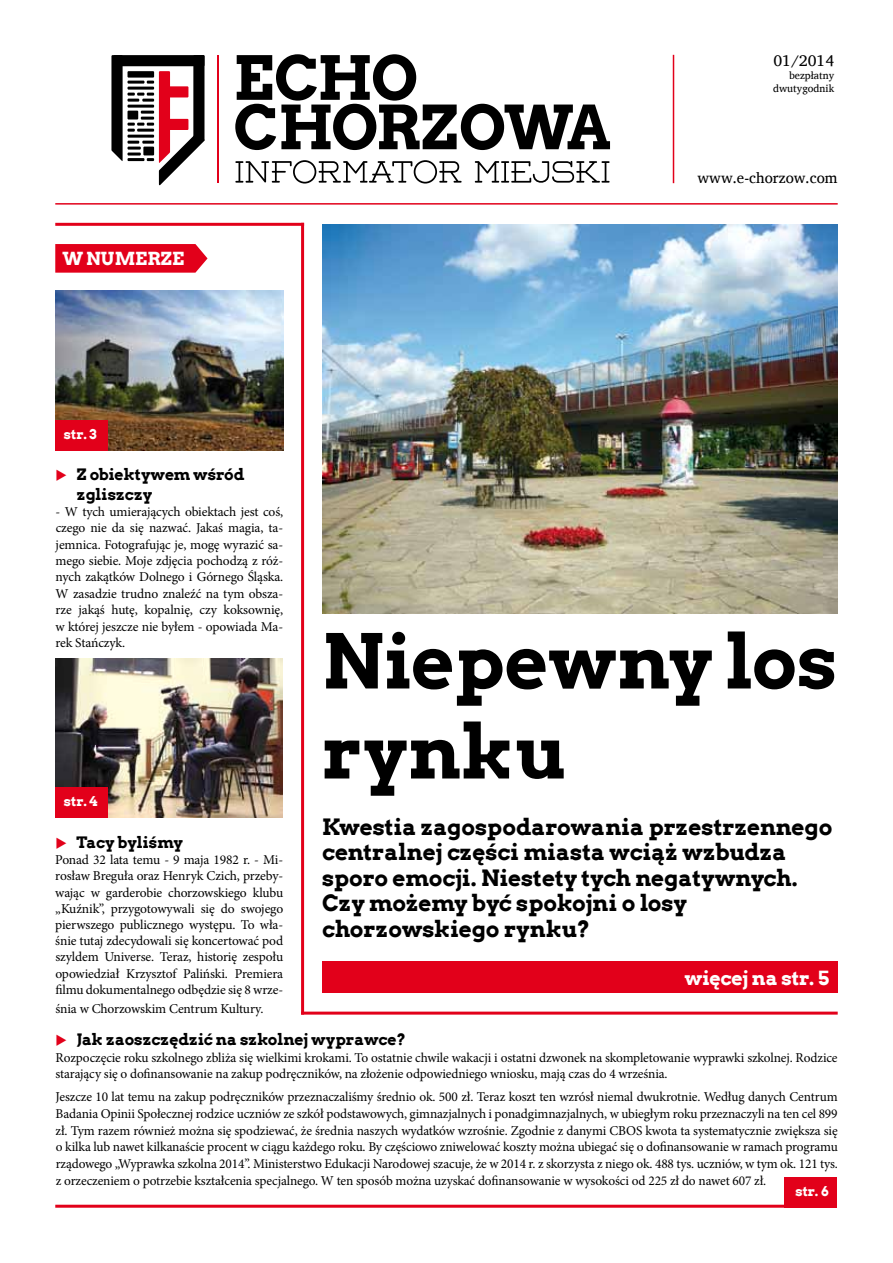
<style>
.page{position:relative;width:893px;height:1263px;background:#fff}
.page>*{position:absolute;margin:0;border:0;box-sizing:border-box;transform-origin:0 0}
.t1{font:700 75px/90px "Arvo";color:#000}
.t2{font:700 22.5px/25.5px "Arvo";color:#000}
.t3{font:700 19.5px "Arvo";letter-spacing:-.01em;color:#fff}
.t4{font:700 18px "Arvo";color:#fff}
.t5{font:700 15.75px/19px "Arvo";color:#000}
.t6{font:15.75px "Charis SIL";color:#000}
.t7{font:15px "Charis SIL";color:#000}
.t8{font:13.5px/16.4px "Minion Pro";letter-spacing:-.01em;color:#000;text-align:justify}
.t9{font:700 13.5px "Arvo";letter-spacing:.005em;color:#fff}
.t10{font:10.5px/12.6px "Charis SIL";color:#000;text-align:right}
.s1{color:#e2001a}
</style>
<div class="page">
<img style="left:55px;top:658px;width:227px;height:160px">
<hr style="left:673px;top:55px;width:1px;height:128px;background:#e2001a">
<hr style="left:55px;top:203px;width:783px;height:2px;background:#e2001a">
<img style="left:322px;top:224px;width:516px;height:389px">
<hr style="left:55px;top:223px;width:249px;height:3px;background:#e2001a">
<hr style="left:301px;top:223px;width:3px;height:791px;background:#e2001a">
<svg style="left:55px;top:244px;width:153px;height:29px;background:#e30e27"></svg>
<div style="left:55px;top:788px;width:53px;height:30px;background:#e2001a"></div>
<div style="left:785px;top:1178px;width:52px;height:30px;background:#e2001a"></div>
<img style="left:55px;top:291px;width:228px;height:159px">
<div style="left:55px;top:420px;width:53px;height:30px;background:#e2001a"></div>
<hr style="left:301px;top:1011px;width:537px;height:3px;background:#e2001a">
<div style="left:322px;top:961px;width:516px;height:32px;background:#e2001a"></div>
<hr style="left:55px;top:1205px;width:734px;height:3px;background:#e2001a">
<svg style="left:235px;top:160px;width:227px;height:24px"></svg>
<svg style="left:475px;top:161px;width:135px;height:22px"></svg>
<svg style="left:111px;top:55px;width:94px;height:130px"></svg>
<div style="left:160px;top:86px;width:28px;height:11px;background:#e2001a"></div>
<div style="left:160px;top:119px;width:28px;height:11px;background:#e2001a"></div>
<svg style="left:235px;top:54px;width:375px;height:96px"></svg>
<hr style="left:217px;top:55px;width:2px;height:128px;background:#e2001a">
<p class="t6" style="left:773px;top:52px;width:62px">01/2014</p>
<p class="t10" style="left:773px;top:69px;width:63px">bezpłatny dwutygodnik</p>
<h3 class="t4" style="left:62px;top:248px;width:124px">W NUMERZE</h3>
<p class="t7" style="left:697px;top:169px;width:142px">www.e-chorzow.com</p>
<p class="t9" style="left:64px;top:426px;width:34px">str. 3</p>
<p class="t5" style="left:77px;top:465px;width:169px;text-indent:-21px"><span class="s1">◆</span> Z obiektywem wśród zgliszczy</p>
<p class="t8" style="left:56px;top:503px;width:229px">- W tych umierających obiektach jest coś, czego nie da się nazwać. Jakaś magia, ta&shy;jemnica. Fotografując je, mogę wyrazić sa&shy;mego siebie. Moje zdjęcia pochodzą z róż&shy;nych zakątków Dolnego i Górnego Śląska.<br>W zasadzie trudno znaleźć na tym obsza&shy;rze jakąś hutę, kopalnię, czy koksownię, w której jeszcze nie byłem - opowiada Ma&shy;rek Stańczyk.</p>
<p class="t9" style="left:64px;top:794px;width:35px">str. 4</p>
<p class="t5" style="left:55px;top:833px;width:129px"><span class="s1">◆</span> Tacy byliśmy</p>
<p class="t8" style="left:55px;top:852px;width:229px">Ponad 32 lata temu - 9 maja 1982 r. - Mi&shy;rosław Breguła oraz Henryk Czich, przeby&shy;wając w garderobie chorzowskiego klubu „Kuźnik”, przygotowywali się do swojego pierwszego publicznego występu. To wła&shy;śnie tutaj zdecydowali się koncertować pod szyldem Universe. Teraz, historię zespołu opowiedział Krzysztof Paliński. Premiera filmu dokumentalnego odbędzie się 8 wrze-</p>
<p class="t8" style="left:55px;top:1000px;width:210px">śnia w Chorzowskim Centrum Kultury.</p>
<h1 class="t1" style="left:322px;top:618px;width:517px">Niepewny los rynku</h1>
<h2 class="t2" style="left:322px;top:814px;width:512px">Kwestia zagospodarowania przestrzennego centralnej części miasta wciąż wzbudza sporo emocji. Niestety tych negatywnych.<br>Czy możemy być spokojni o losy chorzowskiego rynku?</h2>
<h3 class="t3" style="left:685px;top:966px;width:146px">więcej na str. 5</h3>
<p class="t5" style="left:56px;top:1030px;width:352px"><span class="s1">◆</span> Jak zaoszczędzić na szkolnej wyprawce?</p>
<p class="t8" style="left:56px;top:1049px;width:783px">Rozpoczęcie roku szkolnego zbliża się wielkimi krokami. To ostatnie chwile wakacji i ostatni dzwonek na skompletowanie wyprawki szkolnej. Rodzice starający się o dofinansowanie na zakup podręczników, na złożenie odpowiedniego wniosku, mają czas do 4 września.</p>
<p class="t8" style="left:56px;top:1089px;width:784px">Jeszcze 10 lat temu na zakup podręczników przeznaczaliśmy średnio ok. 500 zł. Teraz koszt ten wzrósł niemal dwukrotnie. Według danych Centrum Badania Opinii Społecznej rodzice uczniów ze szkół podstawowych, gimnazjalnych i ponadgimnazjalnych, w ubiegłym roku przeznaczyli na ten cel 899 zł. Tym razem również można się spodziewać, że średnia naszych wydatków wzrośnie. Zgodnie z danymi CBOS kwota ta systematycznie zwiększa się o kilka lub nawet kilkanaście procent w ciągu każdego roku. By częściowo zniwelować koszty można ubiegać się o dofinansowanie w ramach programu rządowego „Wyprawka szkolna 2014”. Ministerstwo Edukacji Narodowej szacuje, że w 2014 r. z skorzysta z niego ok. 488 tys. uczniów, w tym ok. 121 tys. z orzeczeniem o potrzebie kształcenia specjalnego. W ten sposób można uzyskać dofinansowanie w wysokości od 225 zł do nawet 607 zł.</p>
<p class="t9" style="left:795px;top:1184px;width:35px">str. 6</p>
</div>
